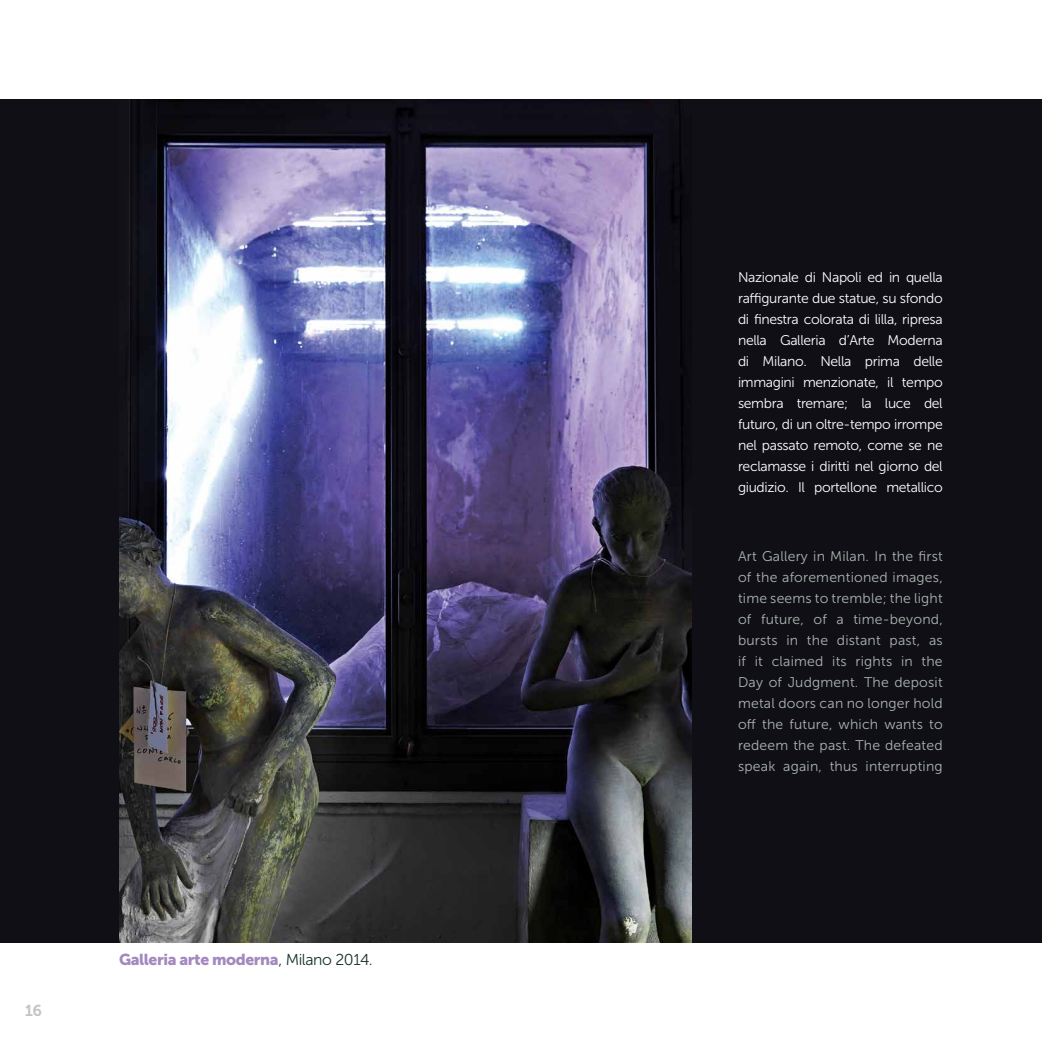
<style>
.page{position:relative;width:1042px;height:1042px;background:#fff}
.page>*{position:absolute;margin:0;border:0;box-sizing:border-box;transform-origin:0 0}
.t1{font:15.75px "Museo Sans 900";letter-spacing:-.025em;color:#a28abe}
.t2{font:15.75px "Museo 700";color:#c3c2c6}
.t3{font:14px/21px "Museo Sans 300";letter-spacing:-.025em;color:#fff;text-align:justify}
.t4{font:14px/21px "Museo Sans 300";letter-spacing:.015em;color:#a9b5af;text-align:justify}
.s1{font-family:"Museo Sans 300";color:#1a352f}
</style>
<div class="page">
<div style="left:0;top:99px;width:1042px;height:844px;background:#110f16"></div>
<img style="left:119px;top:99px;width:572px;height:844px">
<p class="t2" style="left:25px;top:1001px;width:19px">16</p>
<p class="t1" style="left:119px;top:950px;width:255px">Galleria arte moderna<span class="s1">, Milano 2014.</span></p>
<p class="t3" style="left:738px;top:266px;width:206px">Nazionale di Napoli ed in quella raffigurante due statue, su sfondo di finestra colorata di lilla, ripresa nella Galleria d’Arte Moderna di Milano. Nella prima delle immagini menzionate, il tempo sembra tremare; la luce del futuro, di un oltre-tempo irrompe nel passato remoto, come se ne reclamasse i diritti nel giorno del giudizio. Il portellone metallico</p>
<p class="t4" style="left:738px;top:546px;width:206px">Art Gallery in Milan. In the first of the aforementioned images, time seems to tremble; the light of future, of a time-beyond, bursts in the distant past, as if it claimed its rights in the Day of Judgment. The deposit metal doors can no longer hold off the future, which wants to redeem the past. The defeated speak again, thus interrupting</p>
</div>
